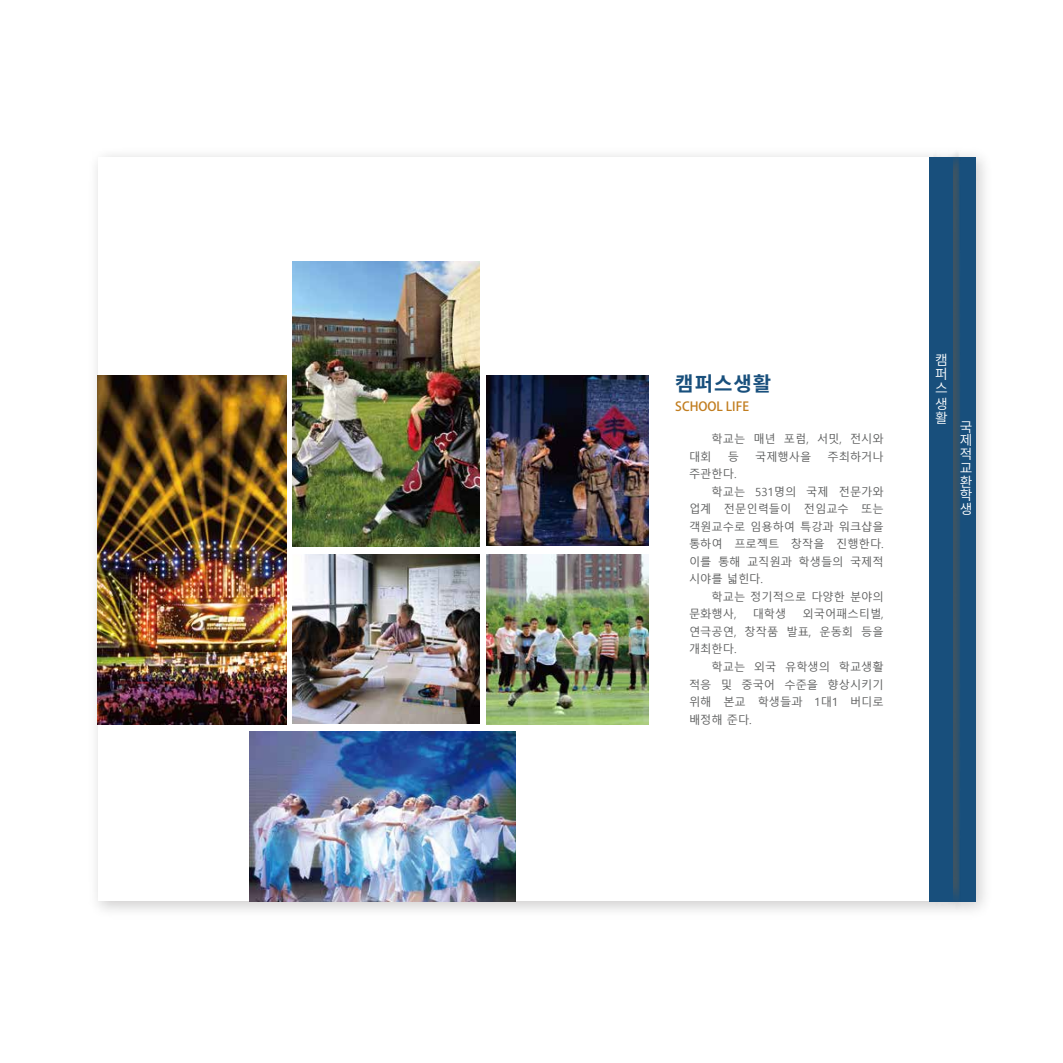
<style>
.page{position:relative;width:1063px;height:1063px;background:#fff}
.page>*{position:absolute;margin:0;border:0;box-sizing:border-box;transform-origin:0 0}
.t1{font:700 20px "Source Han Sans SC";letter-spacing:.05em;color:#184f7c}
.t2{font:13.75px/13.8px "Source Han Sans SC";color:#fff;text-align:justify}
.t3{font:12.5px "FZLTZHK GBK1 0 G Bpc EUC H";color:#c17d1f}
.t4{font:11.25px/17.5px "Malgun Gothic";color:#5d5e5e;text-align:justify}
</style>
<div class="page">
<img style="left:96px;top:155px;width:889px;height:756px">
<div style="left:98px;top:157px;width:878px;height:744px;background:#fff"></div>
<div style="left:952px;top:157px;width:24px;height:744px;background:#184f7c"></div>
<img style="left:933px;top:152px;width:27px;height:759px">
<div style="left:930px;top:157px;width:23px;height:744px;background:#184f7c"></div>
<img style="left:249px;top:732px;width:267px;height:169px">
<img style="left:293px;top:554px;width:186px;height:170px">
<img style="left:293px;top:262px;width:186px;height:284px">
<img style="left:98px;top:376px;width:188px;height:349px">
<img style="left:486px;top:554px;width:163px;height:170px">
<img style="left:486px;top:376px;width:163px;height:170px">
<h1 class="t1" style="left:675px;top:373px;width:97px">캠퍼스생활</h1>
<p class="t3" style="left:675px;top:398px;width:75px">SCHOOL LIFE</p>
<p class="t4" style="left:712px;top:431px;width:174px">학교는 매년 포럼, 서밋, 전시와</p>
<p class="t4" style="left:689px;top:448px;width:24px">대회</p>
<p class="t4" style="left:728px;top:448px;width:13px">등</p>
<p class="t4" style="left:755px;top:448px;width:58px">국제행사을</p>
<p class="t4" style="left:828px;top:448px;width:58px">주최하거나</p>
<p class="t4" style="left:689px;top:466px;width:49px">주관한다.</p>
<p class="t4" style="left:712px;top:483px;width:174px">학교는 531명의 국제 전문가와</p>
<p class="t4" style="left:689px;top:501px;width:196px">업계 전문인력들이 전임교수 또는</p>
<p class="t4" style="left:689px;top:518px;width:196px">객원교수로 임용하여 특강과 워크샵을</p>
<p class="t4" style="left:689px;top:536px;width:196px">통하여 프로젝트 창작을 진행한다.</p>
<p class="t4" style="left:689px;top:553px;width:196px">이를 통해 교직원과 학생들의 국제적</p>
<p class="t4" style="left:689px;top:571px;width:75px">시야를 넓힌다.</p>
<p class="t4" style="left:712px;top:588px;width:174px">학교는 정기적으로 다양한 분야의</p>
<p class="t4" style="left:689px;top:606px;width:49px">문화행사,</p>
<p class="t4" style="left:753px;top:606px;width:35px">대학생</p>
<p class="t4" style="left:689px;top:606px;width:196px;text-indent:114px">외국어패스티벌, 연극공연, 창작품 발표, 운동회 등을 개최한다.</p>
<p class="t4" style="left:689px;top:658px;width:196px;text-indent:22px">학교는 외국 유학생의 학교생활 적응 및 중국어 수준을 향상시키기 위해 본교 학생들과 1대1 버디로 배정해 준다.</p>
<p class="t2" style="left:935px;top:353px;width:13px">캠 퍼 스</p>
<p class="t2" style="left:935px;top:398px;width:14px">생 활</p>
<p class="t2" style="left:960px;top:420px;width:14px">국 제 적 교 환 학 생</p>
</div>
